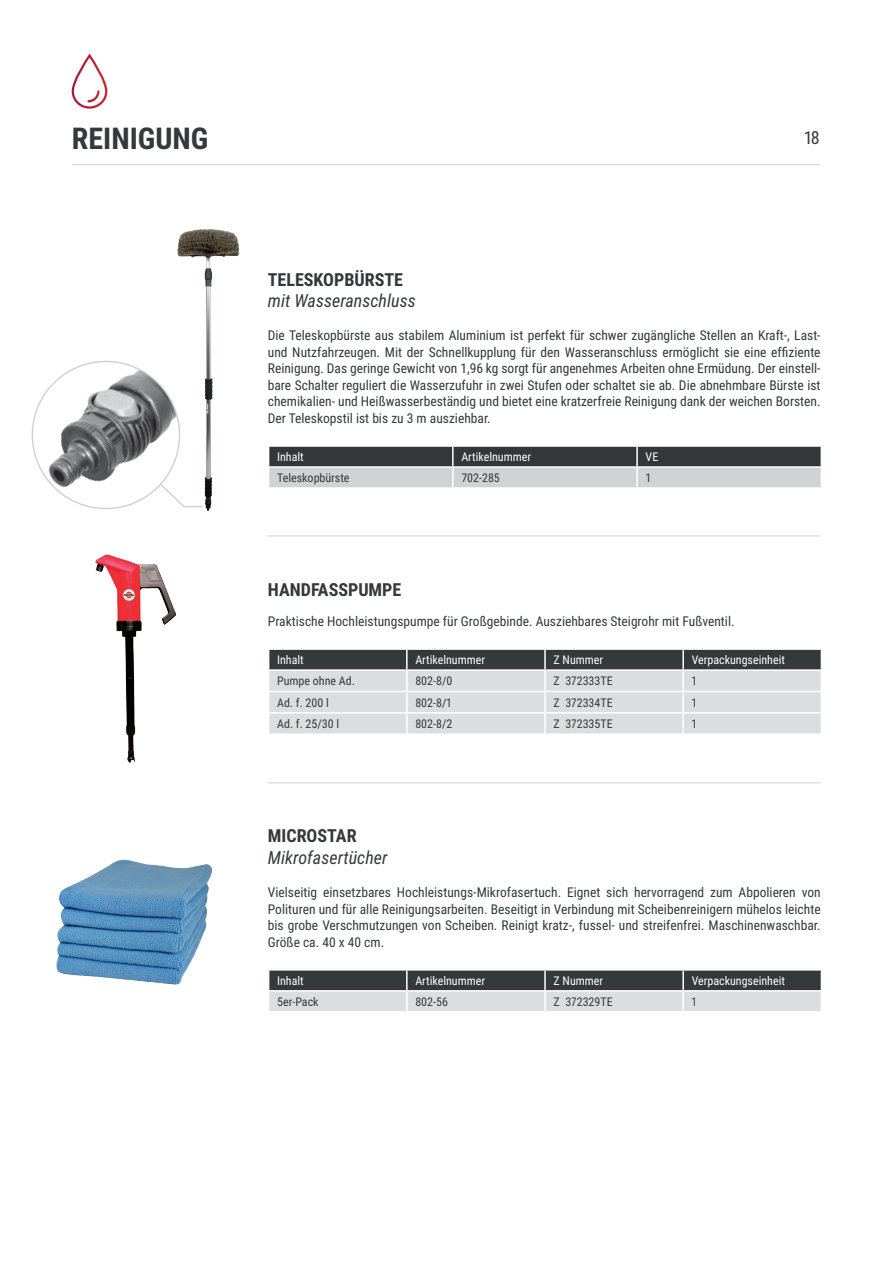
<style>
.page{position:relative;width:893px;height:1263px;background:#fff}
.page>*{position:absolute;margin:0;border:0;box-sizing:border-box;transform-origin:0 0}
.t1{font:700 30px "Roboto Condensed";color:#35393a}
.t2{font:700 18px "Roboto Condensed";color:#34393a}
.t3{font:italic 18px "Roboto Condensed";color:#343738}
.t4{font:italic 18px "Roboto Condensed";color:#34393a}
.t5{font:700 18px "Roboto Condensed";color:#343738}
.t6{font:18px "Roboto Condensed";color:#35393a}
.t7{font:13.5px/16.5px "Roboto Condensed";color:#343738;text-align:justify}
.t8{font:13.5px/16.5px "Roboto Condensed";color:#34393a;text-align:justify}
.t9{font:12px "Roboto Condensed";color:#fff}
.t10{font:12px "Roboto Condensed";color:#34393a}
.t11{font:12px "Roboto Condensed";color:#343738}
</style>
<div class="page">
<svg style="left:268px;top:970px;width:554px;height:41px;background:#8f9293"></svg>
<img style="left:56px;top:859px;width:157px;height:126px">
<hr style="left:267px;top:535px;width:553px;height:1px;background:#d1d1d0">
<hr style="left:268px;top:782px;width:553px;height:1px;background:#d1d1d0">
<svg style="left:268px;top:649px;width:554px;height:85px;background:#b8babc"></svg>
<img style="left:96px;top:554px;width:80px;height:209px">
<hr style="left:72px;top:164px;width:748px;height:1px;background:#d1d1d0">
<div style="left:72px;top:55px;width:35px;height:54px;border:2px solid #fff;border-radius:16px"></div>
<svg style="left:87px;top:90px;width:14px;height:14px"></svg>
<svg style="left:268px;top:446px;width:554px;height:41px;background:#8a8b8d"></svg>
<img style="left:177px;top:229px;width:63px;height:282px">
<img style="left:34px;top:363px;width:145px;height:145px">
<svg style="left:159px;top:482px;width:45px;height:26px"></svg>
<h1 class="t1" style="left:72px;top:117px;width:138px">REINIGUNG</h1>
<h2 class="t6" style="left:804px;top:125px;width:17px">18</h2>
<h2 class="t5" style="left:268px;top:267px;width:137px">TELESKOPBÜRSTE</h2>
<h2 class="t3" style="left:268px;top:288px;width:150px">mit Wasseranschluss</h2>
<p class="t7" style="left:268px;top:327px;width:554px">Die Teleskopbürste aus stabilem Aluminium ist perfekt für schwer zugängliche Stellen an Kraft-, Last&shy;und Nutzfahrzeugen. Mit der Schnellkupplung für den Wasseranschluss ermöglicht sie eine effiziente Reinigung. Das geringe Gewicht von 1,96 kg sorgt für angenehmes Arbeiten ohne Ermüdung. Der einstell&shy;bare Schalter reguliert die Wasserzufuhr in zwei Stufen oder schaltet sie ab. Die abnehmbare Bürste ist chemikalien- und Heißwasserbeständig und bietet eine kratzerfreie Reinigung dank der weichen Borsten.<br>Der Teleskopstil ist bis zu 3 m ausziehbar.</p>
<p class="t9" style="left:277px;top:448px;width:28px">Inhalt</p>
<p class="t9" style="left:461px;top:448px;width:71px">Artikelnummer</p>
<p class="t9" style="left:646px;top:448px;width:14px">VE</p>
<p class="t11" style="left:277px;top:469px;width:74px">Teleskopbürste</p>
<p class="t11" style="left:461px;top:469px;width:40px">702-285</p>
<p class="t11" style="left:646px;top:469px;width:7px">1</p>
<h2 class="t2" style="left:268px;top:577px;width:135px">HANDFASSPUMPE</h2>
<p class="t8" style="left:268px;top:612px;width:468px">Praktische Hochleistungspumpe für Großgebinde. Ausziehbares Steigrohr mit Fußventil.</p>
<p class="t9" style="left:277px;top:651px;width:28px">Inhalt</p>
<p class="t9" style="left:415px;top:651px;width:71px">Artikelnummer</p>
<p class="t9" style="left:554px;top:651px;width:51px">Z Nummer</p>
<p class="t9" style="left:692px;top:651px;width:95px">Verpackungseinheit</p>
<p class="t10" style="left:277px;top:673px;width:79px">Pumpe ohne Ad.</p>
<p class="t10" style="left:415px;top:673px;width:39px">802-8/0</p>
<p class="t10" style="left:554px;top:673px;width:61px">Z 372333TE</p>
<p class="t10" style="left:692px;top:673px;width:6px">1</p>
<p class="t10" style="left:277px;top:694px;width:53px">Ad. f. 200 l</p>
<p class="t10" style="left:415px;top:694px;width:37px">802-8/1</p>
<p class="t10" style="left:554px;top:694px;width:61px">Z 372334TE</p>
<p class="t10" style="left:692px;top:694px;width:6px">1</p>
<p class="t10" style="left:277px;top:715px;width:64px">Ad. f. 25/30 l</p>
<p class="t10" style="left:415px;top:715px;width:39px">802-8/2</p>
<p class="t10" style="left:554px;top:715px;width:61px">Z 372335TE</p>
<p class="t10" style="left:692px;top:715px;width:6px">1</p>
<h2 class="t2" style="left:268px;top:823px;width:90px">MICROSTAR</h2>
<h2 class="t4" style="left:268px;top:845px;width:121px">Mikrofasertücher</h2>
<p class="t8" style="left:268px;top:883px;width:554px">Vielseitig einsetzbares Hochleistungs-Mikrofasertuch. Eignet sich hervorragend zum Abpolieren von Polituren und für alle Reinigungsarbeiten. Beseitigt in Verbindung mit Scheibenreinigern mühelos leichte bis grobe Verschmutzungen von Scheiben. Reinigt kratz-, fussel- und streifenfrei. Maschinenwaschbar.<br>Größe ca. 40 x 40 cm.</p>
<p class="t9" style="left:277px;top:972px;width:28px">Inhalt</p>
<p class="t9" style="left:415px;top:972px;width:71px">Artikelnummer</p>
<p class="t9" style="left:554px;top:972px;width:51px">Z Nummer</p>
<p class="t9" style="left:692px;top:972px;width:95px">Verpackungseinheit</p>
<p class="t10" style="left:277px;top:993px;width:43px">5er-Pack</p>
<p class="t10" style="left:415px;top:993px;width:34px">802-56</p>
<p class="t10" style="left:554px;top:993px;width:61px">Z 372329TE</p>
<p class="t10" style="left:692px;top:993px;width:6px">1</p>
</div>
